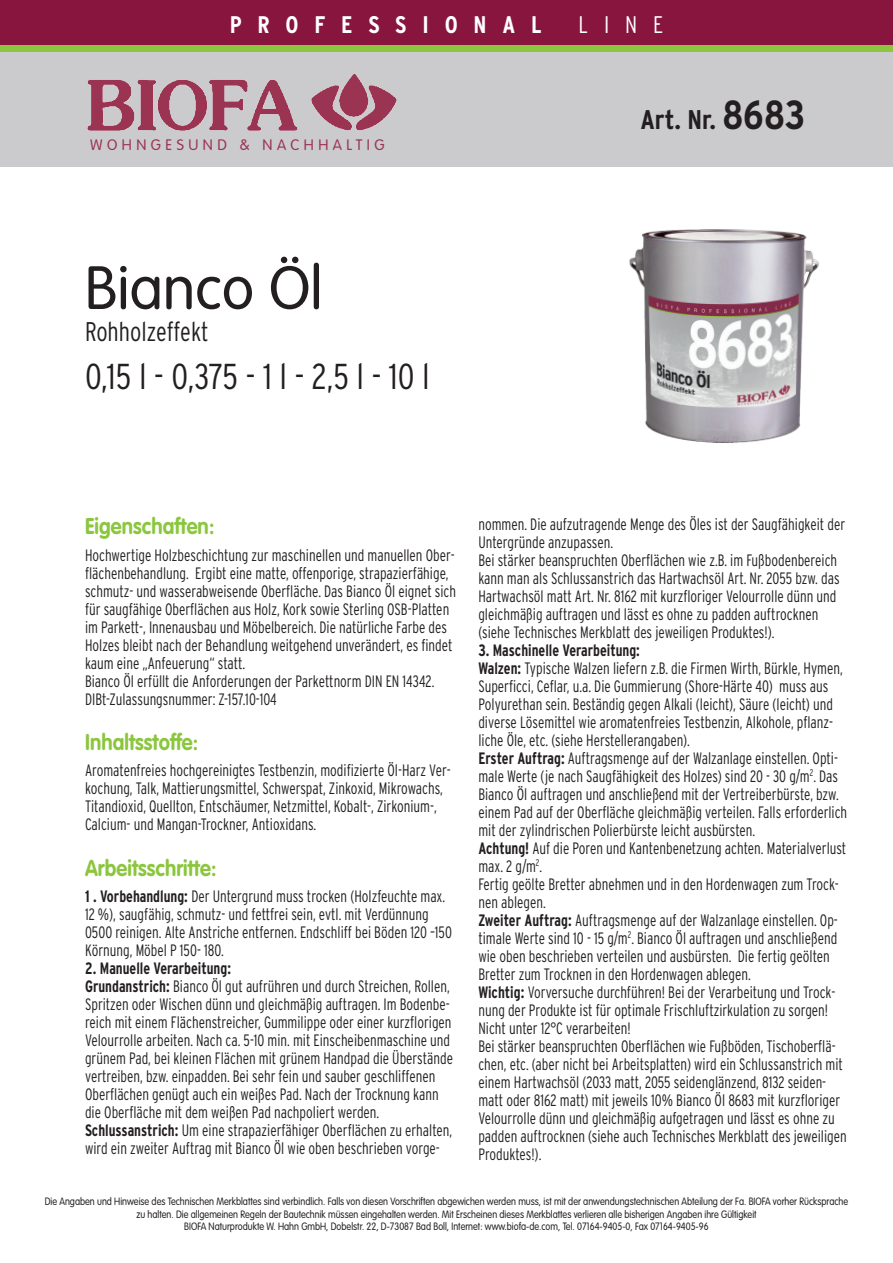
<style>
.page{position:relative;width:893px;height:1263px;background:#fff}
.page>*{position:absolute;margin:0;border:0;box-sizing:border-box;transform-origin:0 0}
.t1{font:300 60px "VAG Rounded Std";color:#231f20}
.t2{font:300 condensed 36px "Interstate";letter-spacing:-.01em;color:#231f20}
.t3{font:300 condensed 27px "Interstate";color:#231f20;scale:.93 1}
.t4{font:700 condensed 27px "Interstate";color:#231f20}
.t5{font:700 condensed 24px "Interstate";letter-spacing:.66em;color:#fff}
.t6{font:300 condensed 24px "Interstate";color:#fff}
.t7{font:700 22.5px "VAG Rounded Std";letter-spacing:.005em;color:#8bc63e;scale:.9 1}
.t8{font:300 condensed 16.5px/18px "Interstate";color:#231f20;scale:.9 1}
.t9{font:300 15px "VAG Rounded Std";letter-spacing:.3em;color:#9b3452}
.t10{font:300 10.5px/12.6px "VAG Rounded Std";color:#231f20;text-align:center;scale:.87 1}
.s1{font-size:40.5px}
.s2{font-weight:700}
</style>
<div class="page">
<div style="left:0;top:33px;width:893px;height:134px;background:#cbcacd"></div>
<div style="left:0;top:0;width:893px;height:51px;background:#8bc63e"></div>
<div style="left:0;top:0;width:893px;height:45px;background:#88153e"></div>
<img style="left:87px;top:73px;width:310px;height:58px">
<img style="left:629px;top:229px;width:190px;height:214px">
<h3 class="t5" style="left:230px;top:10px;width:313px">PROFESSIONAL</h3>
<h3 class="t6" style="left:579px;top:10px;width:86px">LINE</h3>
<p class="t9" style="left:90px;top:136px;width:296px">WOHNGESUND &amp; NACHHALTIG</p>
<h1 class="t1" style="left:85px;top:254px;width:239px">Bianco Öl</h1>
<h3 class="t3" style="left:85px;top:315px;width:134px">Rohholzeffekt</h3>
<h2 class="t2" style="left:85px;top:354px;width:346px">0,15 l - 0,375 - 1 l - 2,5 l - 10 l</h2>
<h3 class="t4" style="left:640px;top:103px;width:167px">Art. Nr. <span class="s1">8683</span></h3>
<h3 class="t7" style="left:85px;top:513px;width:145px">Eigenschaften:</h3>
<p class="t8" style="left:85px;top:546px;width:414px">Hochwertige Holzbeschichtung zur maschinellen und manuellen Ober&shy;flächenbehandlung. Ergibt eine matte, offenporige, strapazierfähige, schmutz- und wasserabweisende Oberfläche. Das Bianco Öl eignet sich für saugfähige Oberflächen aus Holz, Kork sowie Sterling OSB-Platten im Parkett-, Innenausbau und Möbelbereich. Die natürliche Farbe des Holzes bleibt nach der Behandlung weitgehend unverändert, es findet kaum eine „Anfeuerung“ statt.<br>Bianco Öl erfüllt die Anforderungen der Parkettnorm DIN EN 14342.<br>DIBt-Zulassungsnummer: Z-157.10-104</p>
<h3 class="t7" style="left:85px;top:729px;width:127px">Inhaltsstoffe:</h3>
<p class="t8" style="left:85px;top:761px;width:408px">Aromatenfreies hochgereinigtes Testbenzin, modifizierte Öl-Harz Ver&shy;kochung, Talk, Mattierungsmittel, Schwerspat, Zinkoxid, Mikrowachs, Titandioxid, Quellton, Entschäumer, Netzmittel, Kobalt-, Zirkonium-, Calcium- und Mangan-Trockner, Antioxidans.</p>
<h3 class="t7" style="left:85px;top:854px;width:148px">Arbeitsschritte:</h3>
<p class="t8" style="left:85px;top:887px;width:409px"><span class="s2">1 . Vorbehandlung:</span> Der Untergrund muss trocken (Holzfeuchte max.<br>12 %), saugfähig, schmutz- und fettfrei sein, evtl. mit Verdünnung 0500 reinigen. Alte Anstriche entfernen. Endschliff bei Böden 120 –150<br>Körnung, Möbel P 150- 180.</p>
<p class="t8" style="left:85px;top:959px;width:410px"><span class="s2">2. Manuelle Verarbeitung:<br>Grundanstrich:</span> Bianco Öl gut aufrühren und durch Streichen, Rollen, Spritzen oder Wischen dünn und gleichmäßig auftragen. Im Bodenbe&shy;reich mit einem Flächenstreicher, Gummilippe oder einer kurzflorigen Velourrolle arbeiten. Nach ca. 5-10 min. mit Einscheibenmaschine und grünem Pad, bei kleinen Flächen mit grünem Handpad die Überstände vertreiben, bzw. einpadden. Bei sehr fein und sauber geschliffenen Oberflächen genügt auch ein weißes Pad. Nach der Trocknung kann die Oberfläche mit dem weißen Pad nachpoliert werden.<br><span class="s2">Schlussanstrich:</span> Um eine strapazierfähiger Oberflächen zu erhalten, wird ein zweiter Auftrag mit Bianco Öl wie oben beschrieben vorge-</p>
<p class="t8" style="left:478px;top:515px;width:409px">nommen. Die aufzutragende Menge des Öles ist der Saugfähigkeit der Untergründe anzupassen.<br>Bei stärker beanspruchten Oberflächen wie z.B. im Fußbodenbereich kann man als Schlussanstrich das Hartwachsöl Art. Nr. 2055 bzw. das Hartwachsöl matt Art. Nr. 8162 mit kurzfloriger Velourrolle dünn und gleichmäßig auftragen und lässt es ohne zu padden auftrocknen (siehe Technisches Merkblatt des jeweiligen Produktes!).</p>
<p class="t8" style="left:478px;top:641px;width:411px"><span class="s2">3. Maschinelle Verarbeitung:<br>Walzen:</span> Typische Walzen liefern z.B. die Firmen Wirth, Bürkle, Hymen, Superficci, Ceflar, u.a. Die Gummierung (Shore-Härte 40) muss aus Polyurethan sein. Beständig gegen Alkali (leicht), Säure (leicht) und diverse Lösemittel wie aromatenfreies Testbenzin, Alkohole, pflanz&shy;liche Öle, etc. (siehe Herstellerangaben).<br><span class="s2">Erster Auftrag:</span> Auftragsmenge auf der Walzanlage einstellen. Opti&shy;male Werte (je nach Saugfähigkeit des Holzes) sind 20 - 30 g/m<sup>2</sup>. Das Bianco Öl auftragen und anschließend mit der Vertreiberbürste, bzw. einem Pad auf der Oberfläche gleichmäßig verteilen. Falls erforderlich mit der zylindrischen Polierbürste leicht ausbürsten.<br><span class="s2">Achtung!</span> Auf die Poren und Kantenbenetzung achten. Materialverlust max. 2 g/m<sup>2</sup>.<br>Fertig geölte Bretter abnehmen und in den Hordenwagen zum Trock&shy;nen ablegen.<br><span class="s2">Zweiter Auftrag:</span> Auftragsmenge auf der Walzanlage einstellen. Op&shy;timale Werte sind 10 - 15 g/m<sup>2</sup>. Bianco Öl auftragen und anschließend wie oben beschrieben verteilen und ausbürsten. Die fertig geölten Bretter zum Trocknen in den Hordenwagen ablegen.<br><span class="s2">Wichtig:</span> Vorversuche durchführen! Bei der Verarbeitung und Trock&shy;nung der Produkte ist für optimale Frischluftzirkulation zu sorgen!<br>Nicht unter 12°C verarbeiten!<br>Bei stärker beanspruchten Oberflächen wie Fußböden, Tischoberflä&shy;chen, etc. (aber nicht bei Arbeitsplatten) wird ein Schlussanstrich mit einem Hartwachsöl (2033 matt, 2055 seidenglänzend, 8132 seiden&shy;matt oder 8162 matt) mit jeweils 10% Bianco Öl 8683 mit kurzfloriger Velourrolle dünn und gleichmäßig aufgetragen und lässt es ohne zu padden auftrocknen (siehe auch Technisches Merkblatt des jeweiligen Produktes!).</p>
<p class="t10" style="left:45px;top:1195px;width:925px">Die Angaben und Hinweise des Technischen Merkblattes sind verbindlich. Falls von diesen Vorschriften abgewichen werden muss, ist mit der anwendungstechnischen Abteilung der Fa. BIOFA vorher Rücksprache zu halten. Die allgemeinen Regeln der Bautechnik müssen eingehalten werden. Mit Erscheinen dieses Merkblattes verlieren alle bisherigen Angaben ihre Gültigkeit<br>BIOFA Naturprodukte W. Hahn GmbH, Dobelstr. 22, D-73087 Bad Boll, Internet: www.biofa-de.com, Tel. 07164-9405-0, Fax 07164-9405-96</p>
</div>
